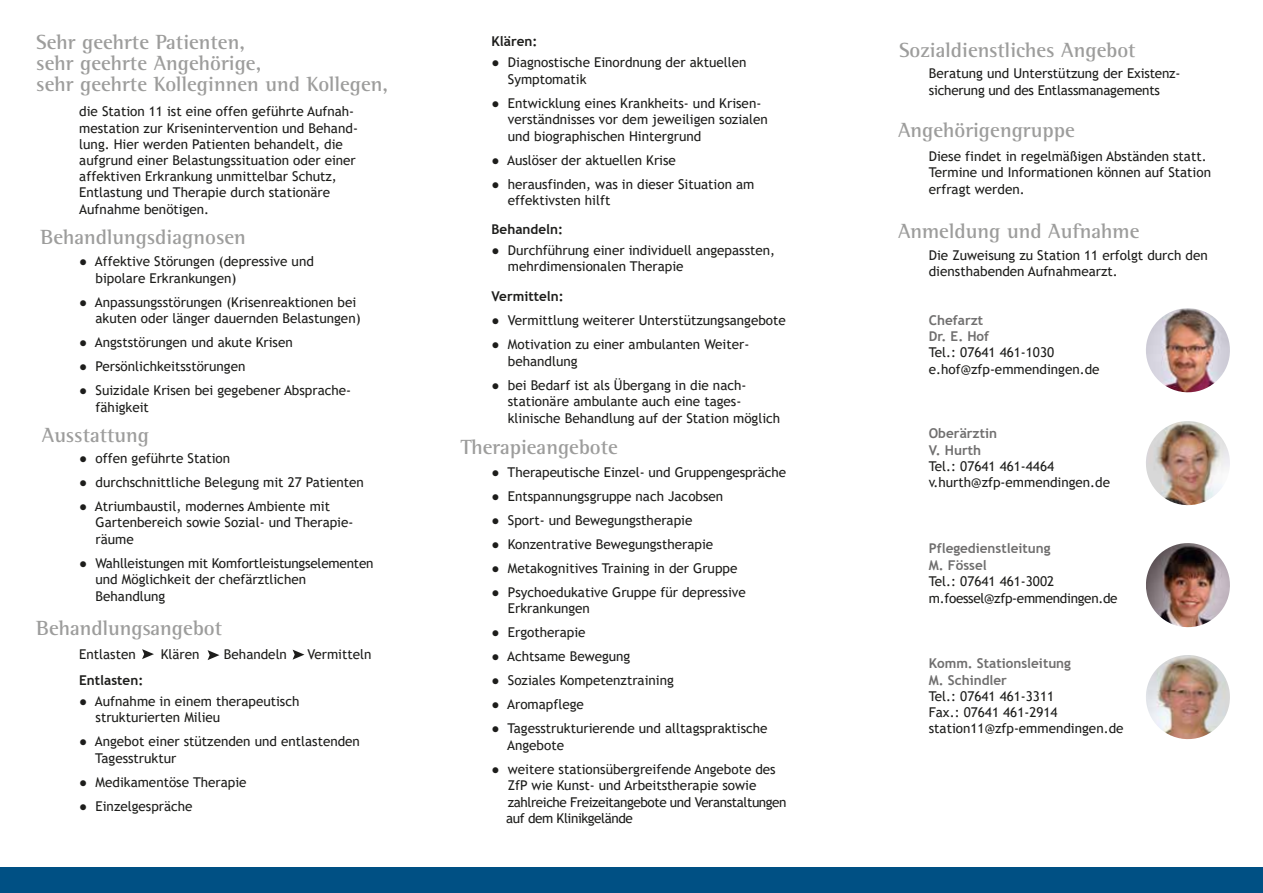
<style>
.page{position:relative;width:1263px;height:893px;background:#fff}
.page>*{position:absolute;margin:0;border:0;box-sizing:border-box;transform-origin:0 0}
.t1{font:700 21px/21px "Rotis Semi Serif Std";color:#9d9d9c}
.t2{font:13.5px/16.5px "Trebuchet MS";color:#1d1d1b}
.t3{font:700 13.5px/16.2px "Trebuchet MS";color:#706f6f}
.t4{font:13.5px/16.5px "Trebuchet MS";letter-spacing:-.02em;color:#1d1d1b}
.t5{font:700 13.5px "Trebuchet MS";color:#1d1d1b}
</style>
<div class="page">
<div style="left:0;top:867px;width:1263px;height:26px;background:#005084"></div>
<svg style="left:142px;top:649px;width:12px;height:10px"></svg>
<svg style="left:208px;top:650px;width:11px;height:10px"></svg>
<svg style="left:293px;top:650px;width:11px;height:10px"></svg>
<img style="left:1146px;top:308px;width:84px;height:198px">
<img style="left:1146px;top:543px;width:84px;height:197px">
<h1 class="t1" style="left:36px;top:31px;width:353px">Sehr geehrte Patienten,<br>sehr geehrte Angehörige,<br>sehr geehrte Kolleginnen und Kollegen,</h1>
<p class="t2" style="left:79px;top:103px;width:280px">die Station 11 ist eine offen geführte Aufnah&shy;mestation zur Krisenintervention und Behand&shy;lung. Hier werden Patienten behandelt, die aufgrund einer Belastungssituation oder einer affektiven Erkrankung unmittelbar Schutz, Entlastung und Therapie durch stationäre Aufnahme benötigen.</p>
<p class="t2" style="left:96px;top:253px;width:220px;text-indent:-16px">● Affektive Störungen (depressive und bipolare Erkrankungen)</p>
<p class="t2" style="left:96px;top:293px;width:267px;text-indent:-16px">● Anpassungsstörungen (Krisenreaktionen bei akuten oder länger dauernden Belastungen)</p>
<p class="t2" style="left:79px;top:334px;width:215px">● Angststörungen und akute Krisen</p>
<p class="t2" style="left:79px;top:358px;width:168px">● Persönlichkeitsstörungen</p>
<p class="t2" style="left:96px;top:382px;width:257px;text-indent:-16px">● Suizidale Krisen bei gegebener Absprache&shy;fähigkeit</p>
<p class="t2" style="left:79px;top:449px;width:152px">● offen geführte Station</p>
<p class="t2" style="left:79px;top:473px;width:286px">● durchschnittliche Belegung mit 27 Patienten</p>
<p class="t2" style="left:96px;top:497px;width:259px;text-indent:-16px">● Atriumbaustil, modernes Ambiente mit<br>Gartenbereich sowie Sozial- und Therapie&shy;räume</p>
<p class="t2" style="left:96px;top:554px;width:280px;text-indent:-16px">● Wahlleistungen mit Komfortleistungselementen und Möglichkeit der chefärztlichen<br>Behandlung</p>
<h1 class="t1" style="left:40px;top:227px;width:207px">Behandlungsdiagnosen</h1>
<h1 class="t1" style="left:42px;top:425px;width:109px">Ausstattung</h1>
<h1 class="t1" style="left:36px;top:617px;width:187px">Behandlungsangebot</h1>
<p class="t2" style="left:79px;top:646px;width:58px">Entlasten</p>
<p class="t2" style="left:161px;top:646px;width:40px">Klären</p>
<p class="t2" style="left:224px;top:646px;width:65px">Behandeln</p>
<p class="t2" style="left:307px;top:646px;width:66px">Vermitteln</p>
<p class="t5" style="left:79px;top:671px;width:66px">Entlasten:</p>
<p class="t2" style="left:96px;top:692px;width:205px;text-indent:-16px">● Aufnahme in einem therapeutisch strukturierten Milieu</p>
<p class="t2" style="left:95px;top:733px;width:266px;text-indent:-16px">● Angebot einer stützenden und entlastenden<br>Tagesstruktur</p>
<p class="t2" style="left:79px;top:773px;width:169px">● Medikamentöse Therapie</p>
<p class="t2" style="left:79px;top:797px;width:115px">● Einzelgespräche</p>
<p class="t5" style="left:492px;top:33px;width:47px">Klären:</p>
<p class="t2" style="left:508px;top:54px;width:240px;text-indent:-16px">● Diagnostische Einordnung der aktuellen<br>Symptomatik</p>
<p class="t2" style="left:508px;top:94px;width:262px;text-indent:-16px">● Entwicklung eines Krankheits- und Krisen&shy;verständnisses vor dem jeweiligen sozialen und biographischen Hintergrund</p>
<p class="t2" style="left:492px;top:151px;width:186px">● Auslöser der aktuellen Krise</p>
<p class="t2" style="left:508px;top:175px;width:248px;text-indent:-16px">● herausfinden, was in dieser Situation am effektivsten hilft</p>
<p class="t5" style="left:492px;top:220px;width:73px">Behandeln:</p>
<p class="t2" style="left:508px;top:241px;width:269px;text-indent:-16px">● Durchführung einer individuell angepassten, mehrdimensionalen Therapie</p>
<p class="t5" style="left:492px;top:288px;width:74px">Vermitteln:</p>
<p class="t2" style="left:492px;top:312px;width:296px">● Vermittlung weiterer Unterstützungsangebote</p>
<p class="t2" style="left:508px;top:336px;width:243px;text-indent:-16px">● Motivation zu einer ambulanten Weiter&shy;behandlung</p>
<p class="t2" style="left:508px;top:376px;width:274px;text-indent:-16px">● bei Bedarf ist als Übergang in die nach&shy;stationäre ambulante auch eine tages&shy;klinische Behandlung auf der Station möglich</p>
<h1 class="t1" style="left:461px;top:437px;width:159px">Therapieangebote</h1>
<p class="t2" style="left:492px;top:463px;width:296px">● Therapeutische Einzel- und Gruppengespräche</p>
<p class="t2" style="left:492px;top:487px;width:233px">● Entspannungsgruppe nach Jacobsen</p>
<p class="t2" style="left:492px;top:511px;width:202px">● Sport- und Bewegungstherapie</p>
<p class="t2" style="left:492px;top:535px;width:223px">● Konzentrative Bewegungstherapie</p>
<p class="t2" style="left:492px;top:559px;width:247px">● Metakognitives Training in der Gruppe</p>
<p class="t2" style="left:508px;top:583px;width:240px;text-indent:-16px">● Psychoedukative Gruppe für depressive<br>Erkrankungen</p>
<p class="t2" style="left:492px;top:624px;width:95px">● Ergotherapie</p>
<p class="t2" style="left:492px;top:648px;width:140px">● Achtsame Bewegung</p>
<p class="t2" style="left:492px;top:672px;width:184px">● Soziales Kompetenztraining</p>
<p class="t2" style="left:492px;top:696px;width:94px">● Aromapflege</p>
<p class="t2" style="left:507px;top:720px;width:262px;text-indent:-16px">● Tagesstrukturierende und alltagspraktische<br>Angebote</p>
<p class="t2" style="left:506px;top:760px;width:282px;text-indent:-15px">● weitere stationsübergreifende Angebote des ZfP wie Kunst- und Arbeitstherapie sowie zahlreiche Freizeitangebote und Veranstaltungen auf dem Klinikgelände</p>
<h1 class="t1" style="left:899px;top:40px;width:238px">Sozialdienstliches Angebot</h1>
<p class="t2" style="left:929px;top:65px;width:253px">Beratung und Unterstützung der Existenz&shy;sicherung und des Entlassmanagements</p>
<h1 class="t1" style="left:898px;top:119px;width:178px">Angehörigengruppe</h1>
<p class="t2" style="left:929px;top:148px;width:284px">Diese findet in regelmäßigen Abständen statt.<br>Termine und Informationen können auf Station erfragt werden.</p>
<h1 class="t1" style="left:898px;top:221px;width:243px">Anmeldung und Aufnahme</h1>
<p class="t2" style="left:929px;top:247px;width:281px">Die Zuweisung zu Station 11 erfolgt durch den diensthabenden Aufnahmearzt.</p>
<p class="t3" style="left:929px;top:312px;width:62px">Chefarzt<br>Dr. E. Hof</p>
<p class="t2" style="left:929px;top:344px;width:172px">Tel.: 07641 461-1030 e.hof@zfp-emmendingen.de</p>
<p class="t3" style="left:929px;top:426px;width:70px">Oberärztin<br>V. Hurth</p>
<p class="t2" style="left:929px;top:458px;width:183px">Tel.: 07641 461-4464 v.hurth@zfp-emmendingen.de</p>
<p class="t3" style="left:929px;top:540px;width:123px">Pflegedienstleitung<br>M. Fössel</p>
<p class="t4" style="left:929px;top:573px;width:190px">Tel.: 07641 461-3002 m.foessel@zfp-emmendingen.de</p>
<p class="t3" style="left:929px;top:655px;width:144px">Komm. Stationsleitung<br>M. Schindler</p>
<p class="t2" style="left:929px;top:688px;width:196px">Tel.: 07641 461-3311<br>Fax.: 07641 461-2914 station11@zfp-emmendingen.de</p>
</div>
